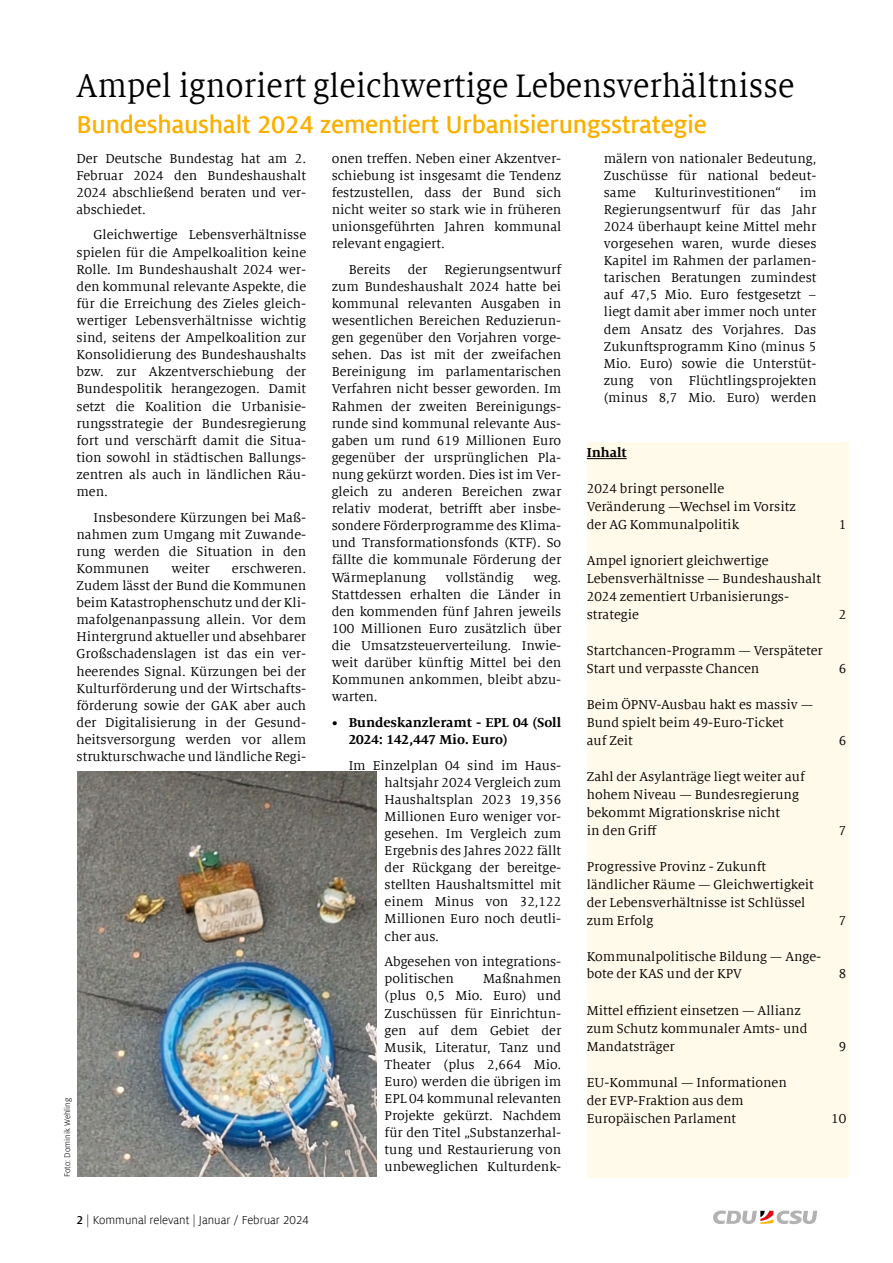
<style>
.page{position:relative;width:893px;height:1263px;background:#fff}
.page>*{position:absolute;margin:0;border:0;box-sizing:border-box;transform-origin:0 0}
.t1{font:36px "Milo Serif Offc";color:#000;scale:.94 1}
.t2{font:700 27px "Milo Sans Offc";letter-spacing:-.01em;color:#f9b000}
.t3{font:14.25px/17.1px "Milo Serif Offc";color:#000;text-align:justify}
.t4{font:700 14.25px/17.1px "Milo Serif Offc";color:#000}
.t5{font:12.75px "Milo Sans Offc";color:#000}
.t6{font:9px "Milo Sans Offc";color:#000}
.s1{font-weight:700}
</style>
<div class="page">
<svg style="left:713px;top:1210px;width:104px;height:14px"></svg>
<div style="left:587px;top:442px;width:262px;height:735px;background:#fffae9"></div>
<hr style="left:587px;top:458px;width:40px;height:1px;background:#000">
<img style="left:78px;top:772px;width:298px;height:404px">
<h1 class="t1" style="left:77px;top:67px;width:765px">Ampel ignoriert gleichwertige Lebensverhältnisse</h1>
<h2 class="t2" style="left:77px;top:110px;width:632px">Bundeshaushalt 2024 zementiert Urbanisierungsstrategie</h2>
<p class="t3" style="left:77px;top:150px;width:231px">Der Deutsche Bundestag hat am 2.<br>Februar 2024 den Bundeshaushalt 2024 abschließend beraten und ver&shy;abschiedet.</p>
<p class="t3" style="left:77px;top:227px;width:231px;text-indent:17px">Gleichwertige Lebensverhältnisse spielen für die Ampelkoalition keine Rolle. Im Bundeshaushalt 2024 wer&shy;den kommunal relevante Aspekte, die für die Erreichung des Zieles gleich&shy;wertiger Lebensverhältnisse wichtig sind, seitens der Ampelkoalition zur Konsolidierung des Bundeshaushalts bzw. zur Akzentverschiebung der Bundespolitik herangezogen. Damit setzt die Koalition die Urbanisie&shy;rungsstrategie der Bundesregierung fort und verschärft damit die Situa&shy;tion sowohl in städtischen Ballungs&shy;zentren als auch in ländlichen Räu&shy;men.</p>
<p class="t3" style="left:77px;top:509px;width:231px;text-indent:17px">Insbesondere Kürzungen bei Maß&shy;nahmen zum Umgang mit Zuwande&shy;rung werden die Situation in den Kommunen</p>
<p class="t3" style="left:332px;top:150px;width:231px">onen treffen. Neben einer Akzentver&shy;schiebung ist insgesamt die Tendenz festzustellen, dass der Bund sich nicht weiter so stark wie in früheren unionsgeführten Jahren kommunal relevant engagiert.</p>
<p class="t3" style="left:332px;top:261px;width:231px;text-indent:17px">Bereits der Regierungsentwurf zum Bundeshaushalt 2024 hatte bei kommunal relevanten Ausgaben in wesentlichen Bereichen Reduzierun&shy;gen gegenüber den Vorjahren vorge&shy;sehen. Das ist mit der zweifachen Bereinigung im parlamentarischen Verfahren nicht besser geworden. Im Rahmen der zweiten Bereinigungs&shy;runde sind kommunal relevante Aus&shy;gaben um rund 619 Millionen Euro gegenüber der ursprünglichen Pla&shy;nung gekürzt worden. Dies ist im Ver&shy;gleich zu anderen Bereichen zwar relativ moderat, betrifft aber insbe&shy;sondere Förderprogramme des Klima&shy;und Transformationsfonds (KTF). So fällte die kommunale Förderung der Wärmeplanung</p>
<p class="t3" style="left:604px;top:150px;width:214px">mälern von nationaler Bedeutung, Zuschüsse für national bedeut&shy;same</p>
<p class="t3" style="left:604px;top:184px;width:214px;text-indent:196px">im Regierungsentwurf für das Jahr 2024 überhaupt keine Mittel mehr vorgesehen waren, wurde dieses Kapitel im Rahmen der parlamen&shy;tarischen Beratungen zumindest auf 47,5 Mio. Euro festgesetzt – liegt damit aber immer noch unter dem Ansatz des Vorjahres. Das Zukunftsprogramm Kino (minus 5<br>Mio. Euro) sowie die Unterstüt&shy;zung von Flüchtlingsprojekten (minus 8,7 Mio. Euro) werden</p>
<p class="t3" style="left:655px;top:184px;width:128px">Kulturinvestitionen“</p>
<p class="t4" style="left:587px;top:444px;width:41px">Inhalt</p>
<p class="t3" style="left:587px;top:480px;width:211px;line-height:18px;text-align:left">2024 bringt personelle<br>Veränderung —Wechsel im Vorsitz der AG Kommunalpolitik</p>
<p class="t3" style="left:587px;top:552px;width:236px;line-height:18px;text-align:left">Ampel ignoriert gleichwertige<br>Lebensverhältnisse — Bundeshaushalt<br>2024 zementiert Urbanisierungs&shy;strategie</p>
<p class="t3" style="left:77px;top:560px;width:231px;text-indent:155px">erschweren.<br>Zudem lässt der Bund die Kommunen beim Katastrophenschutz und der Kli&shy;mafolgenanpassung allein. Vor dem Hintergrund aktueller und absehbarer Großschadenslagen ist das ein ver&shy;heerendes Signal. Kürzungen bei der Kulturförderung und der Wirtschafts&shy;förderung sowie der GAK aber auch der Digitalisierung in der Gesund&shy;heitsversorgung werden vor allem strukturschwache und ländliche Regi-</p>
<p class="t3" style="left:171px;top:560px;width:40px">weiter</p>
<p class="t3" style="left:446px;top:569px;width:70px">vollständig</p>
<p class="t3" style="left:332px;top:569px;width:231px;text-indent:202px">weg.<br>Stattdessen erhalten die Länder in den kommenden fünf Jahren jeweils 100 Millionen Euro zusätzlich über die Umsatzsteuerverteilung. Inwie&shy;weit darüber künftig Mittel bei den Kommunen ankommen, bleibt abzu&shy;warten.</p>
<p class="t4" style="left:349px;top:714px;width:214px;text-indent:-17px">• Bundeskanzleramt - EPL 04 (Soll<br>2024: 142,447 Mio. Euro)</p>
<p class="t3" style="left:385px;top:757px;width:178px;text-indent:-36px">Im Einzelplan 04 sind im Haus&shy;haltsjahr 2024 Vergleich zum Haushaltsplan 2023 19,356<br>Millionen Euro weniger vor&shy;gesehen. Im Vergleich zum Ergebnis des Jahres 2022 fällt der Rückgang der bereitge&shy;stellten Haushaltsmittel mit einem Minus von 32,122<br>Millionen Euro noch deutli&shy;cher aus.</p>
<p class="t3" style="left:385px;top:953px;width:178px">Abgesehen von integrations&shy;politischen</p>
<p class="t3" style="left:587px;top:642px;width:237px;line-height:18px">Startchancen-Programm — Verspäteter<br>Start und verpasste Chancen</p>
<p class="t3" style="left:587px;top:696px;width:228px;line-height:18px;text-align:left">Beim ÖPNV-Ausbau hakt es massiv —<br>Bund spielt beim 49-Euro-Ticket<br>auf Zeit</p>
<p class="t3" style="left:587px;top:768px;width:219px;line-height:18px;text-align:left">Zahl der Asylanträge liegt weiter auf hohem Niveau — Bundesregierung bekommt Migrationskrise nicht<br>in den Griff</p>
<p class="t3" style="left:587px;top:858px;width:229px;line-height:18px;text-align:left">Progressive Provinz - Zukunft ländlicher Räume — Gleichwertigkeit der Lebensverhältnisse ist Schlüssel zum Erfolg</p>
<p class="t3" style="left:587px;top:949px;width:236px">Kommunalpolitische Bildung — Ange&shy;bote der KAS und der KPV</p>
<p class="t3" style="left:385px;top:971px;width:178px;text-indent:99px">Maßnahmen (plus 0,5 Mio. Euro) und Zuschüssen für Einrichtun&shy;gen auf dem Gebiet der Musik, Literatur, Tanz und Theater (plus 2,664 Mio.<br>Euro) werden die übrigen im EPL 04 kommunal relevanten Projekte gekürzt. Nachdem für den Titel „Substanzerhal&shy;tung und Restaurierung von unbeweglichen Kulturdenk-</p>
<p class="t3" style="left:587px;top:1002px;width:222px;line-height:18px;text-align:left">Mittel effizient einsetzen — Allianz zum Schutz kommunaler Amts- und<br>Mandatsträger</p>
<p class="t3" style="left:587px;top:1074px;width:201px;line-height:18px;text-align:left">EU-Kommunal — Informationen der EVP-Fraktion aus dem<br>Europäischen Parlament</p>
<p class="t6" style="left:62px;top:1177px;width:81px;rotate:-90deg">Foto: Dominik Wehling</p>
<p class="t3" style="left:839px;top:517px;width:9px">1</p>
<p class="t3" style="left:839px;top:607px;width:9px">2</p>
<p class="t3" style="left:839px;top:661px;width:9px">6</p>
<p class="t3" style="left:839px;top:733px;width:9px">6</p>
<p class="t3" style="left:839px;top:823px;width:9px">7</p>
<p class="t3" style="left:839px;top:913px;width:9px">7</p>
<p class="t3" style="left:839px;top:966px;width:9px">8</p>
<p class="t3" style="left:839px;top:1038px;width:9px">9</p>
<p class="t3" style="left:831px;top:1110px;width:17px">10</p>
<p class="t5" style="left:77px;top:1213px;width:234px"><span class="s1">2</span> | Kommunal relevant | Januar / Februar 2024</p>
</div>
